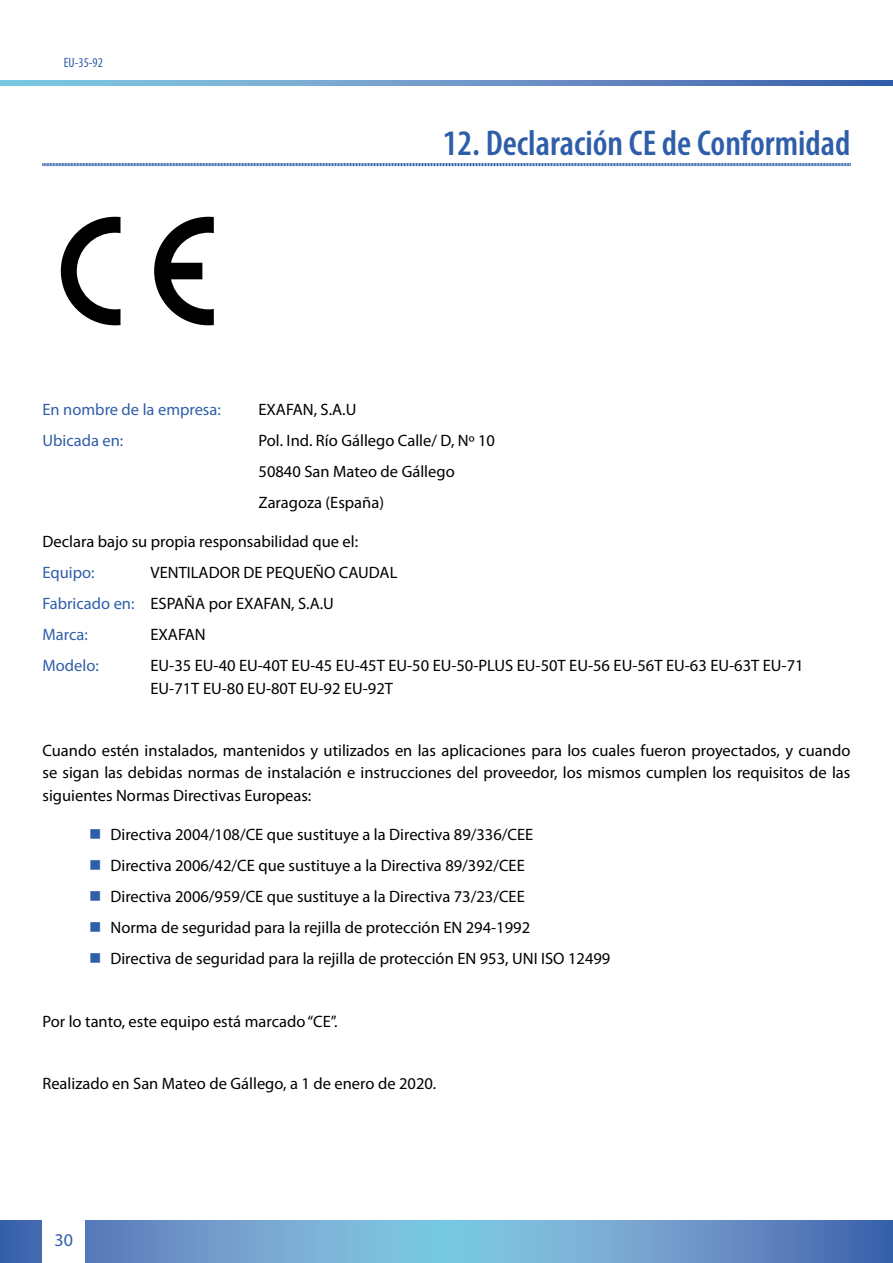
<style>
.page{position:relative;width:893px;height:1263px;background:#fff}
.page>*{position:absolute;margin:0;border:0;box-sizing:border-box;transform-origin:0 0}
.t1{font:600 condensed 36px "Myriad Pro";color:#2f5ea9}
.t2{font:18px "Myriad Pro";color:#2f5ea9}
.t3{font:16.5px/31px "Myriad Pro";color:#000}
.t4{font:16.5px "Myriad Pro";color:#2f5ea9}
.t5{font:condensed 13.5px "Myriad Pro";color:#2f5ea9}
.s1{color:#2f5ea9}
</style>
<div class="page">
<svg style="left:0;top:1220px;width:893px;height:43px;background:#6b9cca"></svg>
<svg style="left:0;top:81px;width:893px;height:4px;background:#6898c8"></svg>
<div style="left:43px;top:1218px;width:42px;height:45px;background:#fff"></div>
<svg style="left:42px;top:163px;width:809px;height:4px"></svg>
<svg style="left:61px;top:217px;width:59px;height:108px"></svg>
<svg style="left:154px;top:217px;width:60px;height:108px"></svg>
<p class="t5" style="left:64px;top:54px;width:41px">EU-35-92</p>
<h1 class="t1" style="left:443px;top:123px;width:409px">12. Declaración CE de Conformidad</h1>
<p class="t4" style="left:43px;top:399px;width:180px">En nombre de la empresa:</p>
<p class="t3" style="left:259px;top:393px;width:99px">EXAFAN, S.A.U</p>
<p class="t4" style="left:43px;top:430px;width:82px">Ubicada en:</p>
<p class="t3" style="left:259px;top:424px;width:238px">Pol. Ind. Río Gállego Calle/ D, Nº 10<br>50840 San Mateo de Gállego<br>Zaragoza (España)</p>
<p class="t3" style="left:43px;top:526px;width:317px">Declara bajo su propia responsabilidad que el:</p>
<p class="t4" style="left:43px;top:563px;width:54px">Equipo:</p>
<p class="t3" style="left:43px;top:557px;width:356px;text-indent:108px">VENTILADOR DE PEQUEÑO CAUDAL<br><span class="s1">Fabricado en:</span> ESPAÑA por EXAFAN, S.A.U<br><span class="s1">Marca:</span></p>
<p class="t3" style="left:151px;top:619px;width:57px">EXAFAN</p>
<p class="t4" style="left:43px;top:656px;width:58px">Modelo:</p>
<p class="t3" style="left:151px;top:654px;width:655px;line-height:22.5px">EU-35 EU-40 EU-40T EU-45 EU-45T EU-50 EU-50-PLUS EU-50T EU-56 EU-56T EU-63 EU-63T EU-71<br>EU-71T EU-80 EU-80T EU-92 EU-92T</p>
<p class="t3" style="left:43px;top:739px;width:809px;line-height:22.5px;text-align:justify">Cuando estén instalados, mantenidos y utilizados en las aplicaciones para los cuales fueron proyectados, y cuando se sigan las debidas normas de instalación e instrucciones del proveedor, los mismos cumplen los requisitos de las siguientes Normas Directivas Europeas:</p>
<p class="t3" style="left:110px;top:819px;width:501px">Directiva 2004/108/CE que sustituye a la Directiva 89/336/CEE<br>Directiva 2006/42/CE que sustituye a la Directiva 89/392/CEE<br>Directiva 2006/959/CE que sustituye a la Directiva 73/23/CEE<br>Norma de seguridad para la rejilla de protección EN 294-1992<br>Directiva de seguridad para la rejilla de protección EN 953, UNI ISO 12499</p>
<p class="t3" style="left:42px;top:1005px;width:297px">Por lo tanto, este equipo está marcado “CE”.</p>
<p class="t3" style="left:42px;top:1067px;width:395px">Realizado en San Mateo de Gállego, a 1 de enero de 2020.</p>
<p class="t2" style="left:55px;top:1229px;width:20px">30</p>
</div>
